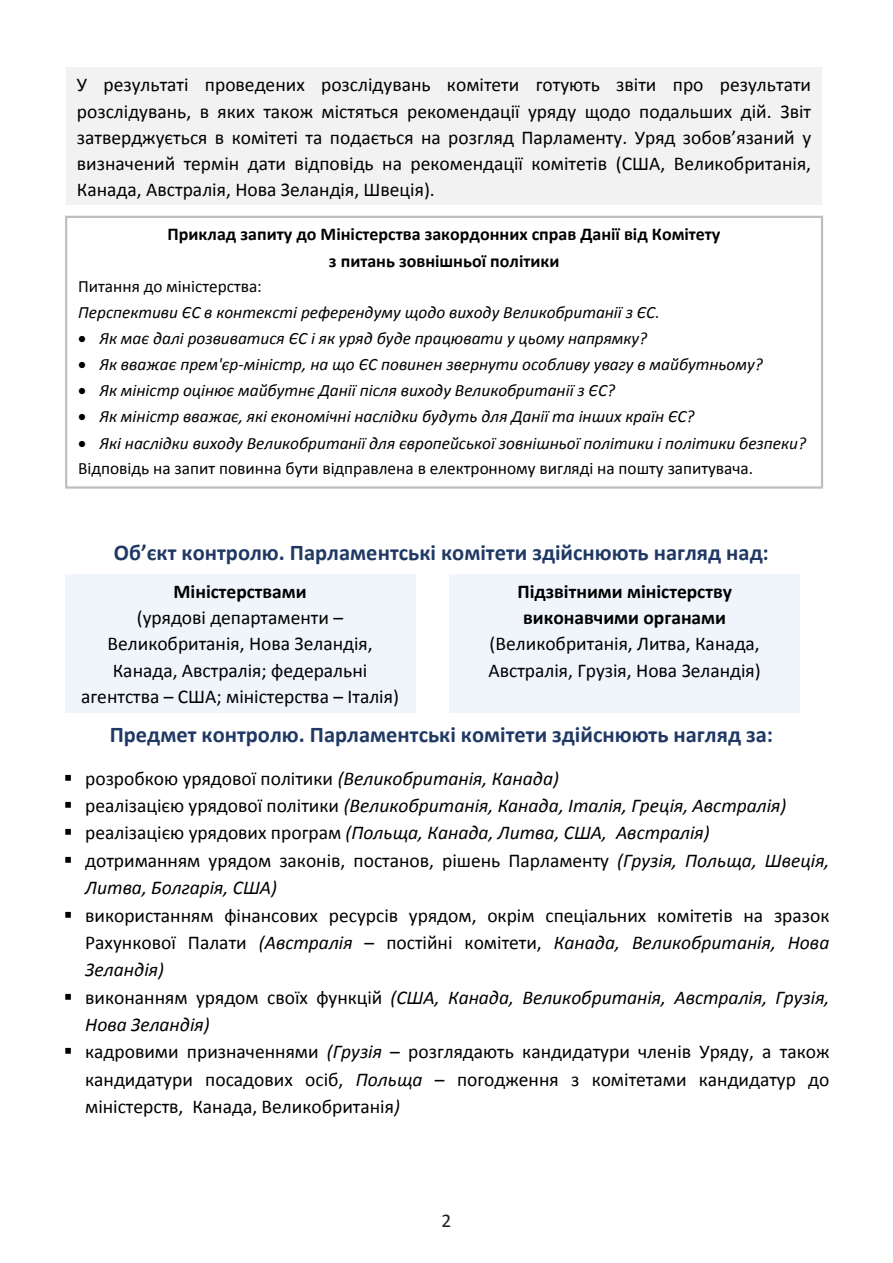
<style>
.page{position:relative;width:893px;height:1263px;background:#fff}
.page>*{position:absolute;margin:0;border:0;box-sizing:border-box;transform-origin:0 0}
.t1{font:700 22.5px "Calibri";color:#1f3864}
.t2{font:19.5px/26.2px "Calibri";color:#000;text-align:justify}
.t3{font:italic 19.5px/27.3px "Calibri";color:#000}
.t4{font:19.5px "Calibri";color:#231f20}
.t5{font:700 18px/26.4px "Calibri";color:#000;text-align:center}
.t6{font:italic 17.25px/25.3px "Calibri";color:#000}
.s1{font-style:normal}
.s2{font-weight:700}
.s3{font-style:italic}
</style>
<div class="page">
<div style="left:66px;top:67px;width:756px;height:138px;background:#f2f2f2"></div>
<div style="left:65px;top:216px;width:758px;height:273px;border:2px solid #bfbfbf"></div>
<div style="left:65px;top:574px;width:350px;height:138px;background:#eff5fb"></div>
<div style="left:449px;top:574px;width:351px;height:138px;background:#eff5fb"></div>
<p class="t2" style="left:77px;top:71px;width:736px">У результаті проведених розслідувань комітети готують звіти про результати розслідувань, в яких також містяться рекомендації уряду щодо подальших дій. Звіт затверджується в комітеті та подається на розгляд Парламенту. Уряд зобов’язаний у визначений термін дати відповідь на рекомендації комітетів (США, Великобританія, Канада, Австралія, Нова Зеландія, Швеція).</p>
<p class="t5" style="left:168px;top:221px;width:554px">Приклад запиту до Міністерства закордонних справ Данії від Комітету з питань зовнішньої політики</p>
<p class="t6" style="left:78px;top:273px;width:583px"><span class="s1">Питання до міністерства:<br></span>Перспективи ЄС в контексті референдуму щодо виходу Великобританії з ЄС.</p>
<p class="t6" style="left:78px;top:325px;width:571px">• Як має далі розвиватися ЄС і як уряд буде працювати у цьому напрямку?</p>
<p class="t6" style="left:78px;top:351px;width:686px">• Як вважає прем'єр‐міністр, на що ЄС повинен звернути особливу увагу в майбутньому?</p>
<p class="t6" style="left:78px;top:377px;width:538px">• Як міністр оцінює майбутнє Данії після виходу Великобританії з ЄС?</p>
<p class="t6" style="left:78px;top:403px;width:618px">• Як міністр вважає, які економічні наслідки будуть для Данії та інших країн ЄС?</p>
<p class="t6" style="left:78px;top:429px;width:729px">• Які наслідки виходу Великобританії для європейської зовнішньої політики і політики безпеки?<br><span class="s1">Відповідь на запит повинна бути відправлена в електронному вигляді на пошту запитувача.</span></p>
<p class="t1" style="left:114px;top:537px;width:656px">Об’єкт контролю. Парламентські комітети здійснюють нагляд над:</p>
<p class="t2" style="left:81px;top:578px;width:319px;text-align:center"><span class="s2">Міністерствами<br></span>(урядові департаменти –<br>Великобританія, Нова Зеландія,<br>Канада, Австралія; федеральні агентства – США; міністерства – Італія)</p>
<p class="t2" style="left:488px;top:578px;width:274px;text-align:center"><span class="s2">Підзвітними міністерству виконавчими органами </span>(Великобританія, Литва, Канада,<br>Австралія, Грузія, Нова Зеландія)</p>
<p class="t1" style="left:110px;top:719px;width:665px">Предмет контролю. Парламентські комітети здійснюють нагляд за:</p>
<p class="t2" style="left:64px;top:764px;width:496px">▪ розробкою урядової політики <span class="s3">(Великобританія, Канада)</span></p>
<p class="t3" style="left:64px;top:791px;width:724px">▪ <span class="s1">реалізацією урядової політики</span> (Великобританія, Канада, Італія, Греція, Австралія)</p>
<p class="t3" style="left:64px;top:818px;width:647px">▪ <span class="s1">реалізацією урядових програм</span> (Польща, Канада, Литва, США, Австралія)</p>
<p class="t2" style="left:85px;top:846px;width:746px;line-height:27.3px;text-indent:-21px">▪ дотриманням урядом законів, постанов, рішень Парламенту <span class="s3">(Грузія, Польща, Швеція,<br>Литва, Болгарія, США)</span></p>
<p class="t2" style="left:85px;top:901px;width:746px;line-height:27.5px;text-indent:-21px">▪ використанням фінансових ресурсів урядом, окрім спеціальних комітетів на зразок Рахункової Палати <span class="s3">(Австралія</span> – постійні комітети, <span class="s3">Канада, Великобританія, Нова Зеландія)</span></p>
<p class="t3" style="left:85px;top:983px;width:746px;text-indent:-21px">▪ <span class="s1">виконанням урядом своїх функцій</span> (США, Канада, Великобританія, Австралія, Грузія,<br>Нова Зеландія)</p>
<p class="t2" style="left:85px;top:1038px;width:746px;line-height:27.5px;text-indent:-21px">▪ кадровими призначеннями <span class="s3">(Грузія</span> – розглядають кандидатури членів Уряду, а також кандидатури посадових осіб, <span class="s3">Польща</span> – погодження з комітетами кандидатур до міністерств, Канада, Великобританія<span class="s3">)</span></p>
<p class="t4" style="left:442px;top:1207px;width:11px">2</p>
</div>
